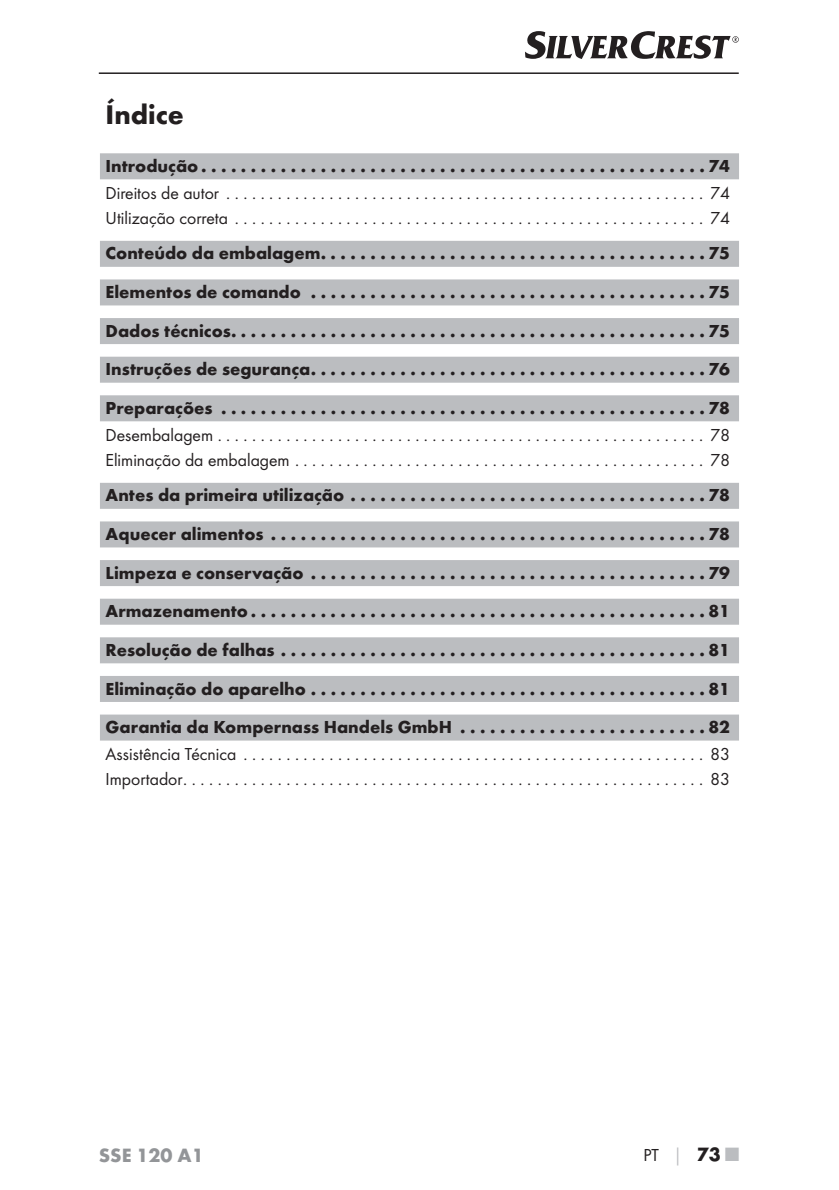
<style>
.page{position:relative;width:839px;height:1190px;background:#fff}
.page>*{position:absolute;margin:0;border:0;box-sizing:border-box;transform-origin:0 0}
.t1{font:700 28px "Futura";color:#231f20}
.t2{font:700 20px "Futura";color:#939598}
.t3{font:700 18px/38.6px "Futura";color:#231f20;text-align:justify}
.t4{font:18px/24.4px "Futura Boo";color:#231f20}
.s1{font-family:"Futura";font-weight:700;color:#bbbdc0}
.s2{font-family:"Futura";font-weight:700;font-size:20px}
.s3{font-family:"Futura";font-weight:700;font-size:20px;color:#bbbdc0}
</style>
<div class="page">
<hr style="left:99px;top:72px;width:639px;height:2px;background:#231f20">
<svg style="left:525px;top:31px;width:213px;height:28px"></svg>
<div style="left:100px;top:153px;width:638px;height:26px;background:#bbbdc0"></div>
<div style="left:100px;top:241px;width:638px;height:26px;background:#bbbdc0"></div>
<div style="left:100px;top:279px;width:638px;height:26px;background:#bbbdc0"></div>
<div style="left:100px;top:318px;width:638px;height:26px;background:#bbbdc0"></div>
<div style="left:100px;top:357px;width:638px;height:26px;background:#bbbdc0"></div>
<div style="left:100px;top:395px;width:638px;height:26px;background:#bbbdc0"></div>
<div style="left:100px;top:483px;width:638px;height:26px;background:#bbbdc0"></div>
<div style="left:100px;top:521px;width:638px;height:26px;background:#bbbdc0"></div>
<div style="left:100px;top:560px;width:638px;height:26px;background:#bbbdc0"></div>
<div style="left:100px;top:598px;width:638px;height:26px;background:#bbbdc0"></div>
<div style="left:100px;top:637px;width:638px;height:26px;background:#bbbdc0"></div>
<div style="left:100px;top:676px;width:638px;height:26px;background:#bbbdc0"></div>
<div style="left:100px;top:714px;width:638px;height:26px;background:#bbbdc0"></div>
<h1 class="t1" style="left:105px;top:103px;width:80px">Índice</h1>
<p class="t3" style="left:105px;top:148px;width:625px">Introdução ...................................................74</p>
<p class="t4" style="left:105px;top:182px;width:625px">Direitos de autor ........................................................ 74<br>Utilização correta ....................................................... 74</p>
<p class="t3" style="left:105px;top:236px;width:625px">Conteúdo da embalagem .......................................75<br>Elementos de comando ........................................75<br>Dados técnicos ................................................75<br>Instruções de segurança ........................................76<br>Preparações .................................................78</p>
<p class="t4" style="left:105px;top:424px;width:625px">Desembalagem ......................................................... 78<br>Eliminação da embalagem ................................................ 78</p>
<p class="t3" style="left:105px;top:477px;width:625px">Antes da primeira utilização ....................................78<br>Aquecer alimentos ............................................78<br>Limpeza e conservação ........................................79<br>Armazenamento ..............................................81<br>Resolução de falhas ...........................................81<br>Eliminação do aparelho ........................................81<br>Garantia da Kompernass Handels GmbH . . . . . . . . . . . . . . . . . . . . . . . . . 82</p>
<p class="t4" style="left:105px;top:743px;width:625px">Assistência Técnica ...................................................... 83<br>Importador ............................................................. 83</p>
<p class="t2" style="left:99px;top:1147px;width:106px">SSE 120 A1</p>
<p class="t4" style="left:643px;top:1143px;width:97px">PT <span class="s1">│</span> <span class="s2">73</span> <span class="s3">■</span></p>
</div>
